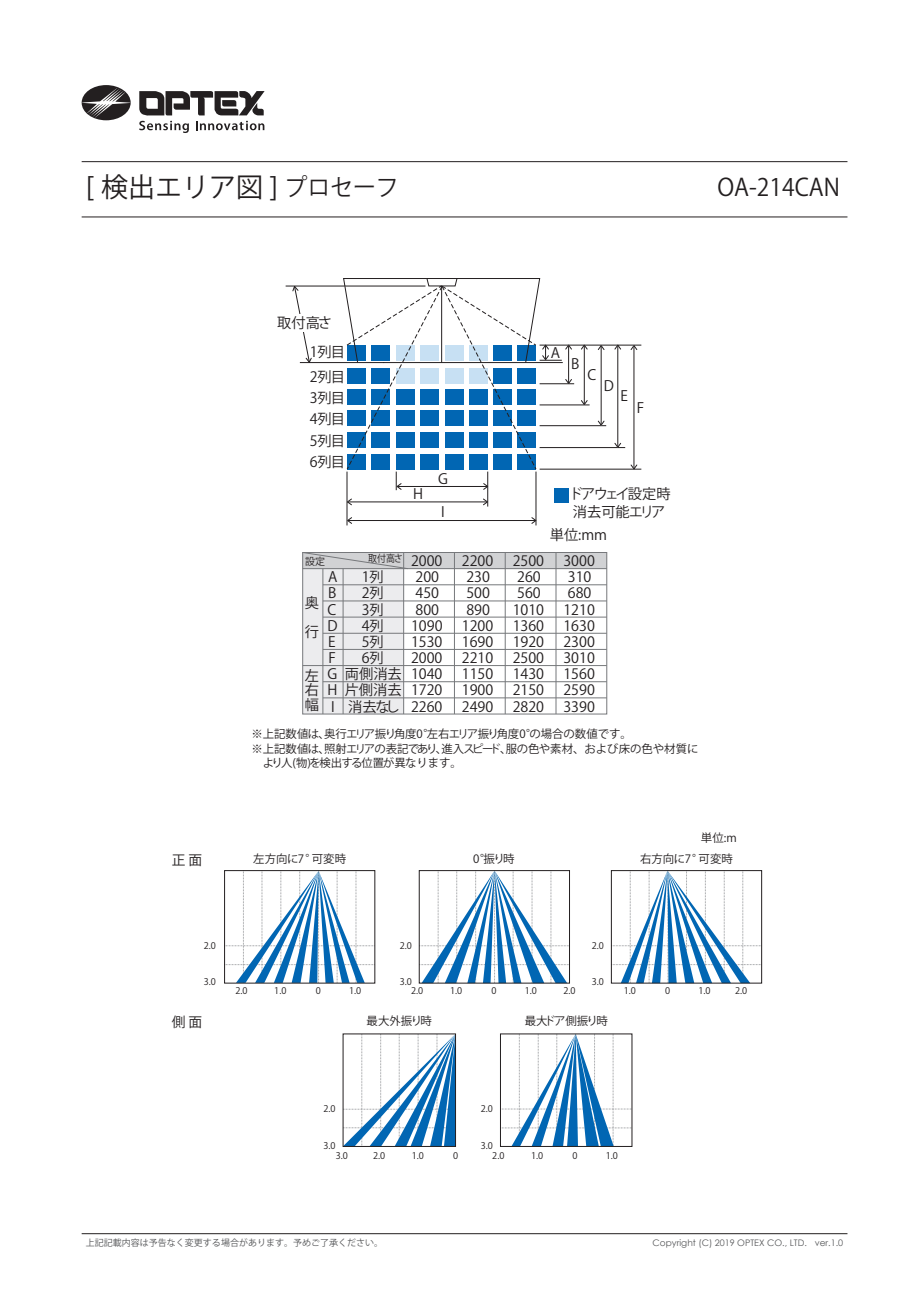
<style>
.page{position:relative;width:919px;height:1289px;background:#fff}
.page>*{position:absolute;margin:0;border:0;box-sizing:border-box;transform-origin:0 0}
.t1{font:27px "Koz Go Pro";color:#231f20}
.t2{font:24px "Koz Go Pro";color:#231f20;scale:.95 1}
.t3{font:14.25px/16.2px "Gothic BBB Pr 5 Medium 90 ms RKSJ H";color:#231f20;text-align:center}
.t4{font:14.25px/18.5px "Gothic BBB Pr 5 Medium 90 ms RKSJ H";letter-spacing:-.115em;color:#231f20}
.t5{font:14.25px "Gothic BBB Pro Medium 90 ms RKSJ H";color:#231f20}
.t6{font:13.65px "Gothic BBB Pr 5 Medium 90 ms RKSJ H";color:#231f20}
.t7{font:11.4px "Gothic BBB Pro Medium 90 ms RKSJ H";color:#231f20}
.t8{font:11.4px "Gothic BBB Pro Medium 90 ms RKSJ H";letter-spacing:-.025em;color:#231f20}
.t9{font:11.4px "Gothic BBB Pr 5 Medium 90 ms RKSJ H";letter-spacing:-.015em;color:#231f20}
.t10{font:11.4px "Gothic BBB Pro Medium 90 ms RKSJ H";letter-spacing:-.075em;color:#231f20}
.t11{font:11.4px "Gothic BBB Pr 5 Medium 90 ms RKSJ H";letter-spacing:-.115em;color:#231f20}
.t12{font:9.9px "Gothic BBB Pr 5 Medium 90 ms RKSJ H";color:#231f20;scale:.9 1}
.t13{font:9.9px "Gothic BBB Pr 5 Medium 90 ms RKSJ H";color:#231f20}
.t14{font:9.15px "Gothic BBB Pro Medium 90 ms RKSJ H";color:#231f20}
.t15{font:9px "Century Gothic";color:#565759}
.t16{font:9px "Koz Go Pro";color:#565759}
.s1{font-size:24px}
</style>
<div class="page">
<hr style="left:82px;top:1233px;width:765px;height:1px;background:#231f20">
<div style="left:82px;top:85px;width:49px;height:35px;background:#231f20;border-radius:50%"></div>
<svg style="left:82px;top:88px;width:48px;height:30px"></svg>
<svg style="left:139px;top:91px;width:125px;height:42px"></svg>
<hr style="left:82px;top:216px;width:765px;height:1px;background:#231f20">
<hr style="left:82px;top:161px;width:765px;height:1px;background:#231f20">
<hr style="left:539px;top:345px;width:102px;height:1px;background:#231f20">
<hr style="left:539px;top:447px;width:86px;height:1px;background:#231f20">
<hr style="left:539px;top:469px;width:102px;height:1px;background:#231f20">
<hr style="left:539px;top:425px;width:67px;height:1px;background:#231f20">
<hr style="left:539px;top:404px;width:50px;height:1px;background:#231f20">
<hr style="left:539px;top:383px;width:35px;height:1px;background:#231f20">
<hr style="left:285px;top:286px;width:140px;height:1px;background:#231f20">
<hr style="left:347px;top:471px;width:1px;height:54px;background:#231f20">
<hr style="left:487px;top:471px;width:1px;height:35px;background:#231f20">
<hr style="left:535px;top:471px;width:1px;height:54px;background:#231f20">
<svg style="left:614px;top:344px;width:7px;height:5px"></svg>
<svg style="left:614px;top:443px;width:7px;height:5px"></svg>
<hr style="left:617px;top:345px;width:1px;height:102px;background:#231f20">
<svg style="left:292px;top:286px;width:19px;height:77px"></svg>
<div style="left:276px;top:314px;width:55px;height:17px;background:#fff"></div>
<hr style="left:300px;top:362px;width:262px;height:1px;background:#231f20">
<svg style="left:347px;top:498px;width:5px;height:7px"></svg>
<svg style="left:483px;top:498px;width:5px;height:7px"></svg>
<hr style="left:347px;top:501px;width:139px;height:1px;background:#231f20">
<svg style="left:347px;top:517px;width:5px;height:7px"></svg>
<svg style="left:531px;top:517px;width:5px;height:7px"></svg>
<hr style="left:348px;top:520px;width:188px;height:1px;background:#231f20">
<svg style="left:343px;top:278px;width:229px;height:212px"></svg>
<hr style="left:568px;top:346px;width:1px;height:37px;background:#231f20">
<svg style="left:581px;top:344px;width:6px;height:5px"></svg>
<svg style="left:581px;top:400px;width:6px;height:5px"></svg>
<hr style="left:584px;top:345px;width:1px;height:59px;background:#231f20">
<svg style="left:597px;top:345px;width:7px;height:5px"></svg>
<svg style="left:597px;top:420px;width:7px;height:5px"></svg>
<hr style="left:601px;top:345px;width:1px;height:80px;background:#231f20">
<svg style="left:630px;top:345px;width:7px;height:5px"></svg>
<svg style="left:630px;top:464px;width:7px;height:5px"></svg>
<hr style="left:633px;top:345px;width:1px;height:124px;background:#231f20">
<div style="left:553px;top:487px;width:15px;height:15px;background:#0166b3"></div>
<div style="left:303px;top:552px;width:100px;height:162px;background:#ececee"></div>
<div style="left:303px;top:552px;width:303px;height:16px;background:#d1d2d4"></div>
<hr style="left:303px;top:568px;width:303px;height:1px;background:#76787b">
<hr style="left:323px;top:584px;width:283px;height:1px;background:#76787b">
<hr style="left:323px;top:600px;width:283px;height:1px;background:#76787b">
<hr style="left:323px;top:617px;width:283px;height:1px;background:#76787b">
<hr style="left:403px;top:552px;width:1px;height:162px;background:#76787b">
<hr style="left:322px;top:568px;width:1px;height:146px;background:#76787b">
<hr style="left:343px;top:568px;width:1px;height:146px;background:#76787b">
<hr style="left:454px;top:552px;width:1px;height:162px;background:#76787b">
<hr style="left:505px;top:552px;width:1px;height:162px;background:#76787b">
<hr style="left:555px;top:552px;width:1px;height:162px;background:#76787b">
<hr style="left:323px;top:633px;width:283px;height:1px;background:#76787b">
<hr style="left:323px;top:649px;width:283px;height:1px;background:#76787b">
<hr style="left:303px;top:665px;width:303px;height:1px;background:#76787b">
<hr style="left:323px;top:681px;width:283px;height:1px;background:#76787b">
<hr style="left:323px;top:697px;width:283px;height:1px;background:#76787b">
<div style="left:302px;top:552px;width:305px;height:162px;border:1px solid #76787b"></div>
<svg style="left:302px;top:552px;width:106px;height:17px"></svg>
<svg style="left:226px;top:872px;width:147px;height:109px"></svg>
<svg style="left:421px;top:872px;width:146px;height:109px"></svg>
<svg style="left:613px;top:872px;width:146px;height:109px"></svg>
<div style="left:224px;top:870px;width:151px;height:113px;border:1px solid #231f20"></div>
<div style="left:419px;top:870px;width:150px;height:113px;border:1px solid #231f20"></div>
<div style="left:611px;top:870px;width:150px;height:113px;border:1px solid #231f20"></div>
<svg style="left:345px;top:1035px;width:108px;height:109px"></svg>
<svg style="left:502px;top:1035px;width:128px;height:109px"></svg>
<h1 class="t1" style="left:86px;top:169px;width:314px">[ 検出エリア図 ] <span class="s1">プロセーフ</span></h1>
<h2 class="t2" style="left:626px;top:171px;width:226px">　　　　OA-214CAN</h2>
<p class="t3" style="left:309px;top:309px;width:37px;line-height:28.5px;text-align:left;text-indent:-32px">取付高さ<br>1列目</p>
<p class="t3" style="left:309px;top:366px;width:37px;line-height:21.3px;text-align:justify">2列目3列目4列目5列目6列目</p>
<p class="t13" style="left:305px;top:556px;width:21px">設定</p>
<p class="t12" style="left:368px;top:552px;width:40px">取付高さ</p>
<p class="t3" style="left:305px;top:589px;width:16px;line-height:28.5px;text-align:left">奥行</p>
<p class="t3" style="left:327px;top:569px;width:12px;text-align:left">A<br>B<br>C<br>D<br>E<br>F<br>G<br>H<br>I</p>
<p class="t3" style="left:345px;top:569px;width:58px">1列<br>2列<br>3列<br>4列<br>5列<br>6列<br>両側消去片側消去消去なし</p>
<p class="t3" style="left:305px;top:668px;width:16px">左</p>
<p class="t3" style="left:305px;top:682px;width:16px">右</p>
<p class="t3" style="left:305px;top:696px;width:16px">幅</p>
<p class="t3" style="left:413px;top:486px;width:11px">H</p>
<p class="t3" style="left:438px;top:471px;width:11px">G</p>
<p class="t3" style="left:441px;top:504px;width:5px">I</p>
<p class="t3" style="left:550px;top:345px;width:11px">A</p>
<p class="t3" style="left:571px;top:356px;width:10px">B</p>
<p class="t3" style="left:587px;top:367px;width:10px">C</p>
<p class="t3" style="left:603px;top:378px;width:12px">D</p>
<p class="t3" style="left:620px;top:388px;width:9px">E</p>
<p class="t3" style="left:637px;top:400px;width:9px">F</p>
<p class="t4" style="left:568px;top:485px;width:103px">ドアウェイ設定時消去可能エリア</p>
<p class="t5" style="left:549px;top:526px;width:59px">単位:mm</p>
<p class="t3" style="left:411px;top:553px;width:33px">2000<br>200<br>450<br>800<br>1090<br>1530<br>2000<br>1040<br>1720<br>2260</p>
<p class="t3" style="left:462px;top:553px;width:33px">2200<br>230<br>500<br>890<br>1200<br>1690<br>2210<br>1150<br>1900<br>2490</p>
<p class="t3" style="left:512px;top:553px;width:33px">2500<br>260<br>560<br>1010<br>1360<br>1920<br>2500<br>1430<br>2150<br>2820</p>
<p class="t3" style="left:563px;top:553px;width:33px">3000<br>310<br>680<br>1210<br>1630<br>2300<br>3010<br>1560<br>2590<br>3390</p>
<p class="t8" style="left:251px;top:727px;width:382px">※上記数値は、奥行エリア振り角度0°左右エリア振り角度0°の場合の数値です。</p>
<p class="t7" style="left:251px;top:742px;width:448px">※上記数値は、照射エリアの表記であり、進入スピード、服の色や素材、および床の色や材質に</p>
<p class="t10" style="left:263px;top:756px;width:201px">より人(物)を検出する位置が異なります。</p>
<p class="t6" style="left:172px;top:852px;width:32px">正 面</p>
<p class="t8" style="left:701px;top:831px;width:37px">単位:m</p>
<p class="t9" style="left:253px;top:852px;width:94px">左方向に7°可変時</p>
<p class="t9" style="left:473px;top:852px;width:43px">0°振り時</p>
<p class="t9" style="left:640px;top:852px;width:94px">右方向に7°可変時</p>
<p class="t14" style="left:204px;top:940px;width:14px">2.0</p>
<p class="t14" style="left:399px;top:940px;width:14px">2.0</p>
<p class="t14" style="left:591px;top:940px;width:14px">2.0</p>
<p class="t14" style="left:204px;top:976px;width:14px">3.0</p>
<p class="t6" style="left:172px;top:1014px;width:32px">側 面</p>
<p class="t14" style="left:399px;top:976px;width:14px">3.0</p>
<p class="t14" style="left:591px;top:976px;width:14px">3.0</p>
<p class="t14" style="left:235px;top:985px;width:14px">2.0</p>
<p class="t14" style="left:274px;top:985px;width:14px">1.0</p>
<p class="t14" style="left:316px;top:985px;width:7px">0</p>
<p class="t14" style="left:349px;top:985px;width:14px">1.0</p>
<p class="t14" style="left:411px;top:985px;width:14px">2.0</p>
<p class="t14" style="left:450px;top:985px;width:14px">1.0</p>
<p class="t14" style="left:491px;top:985px;width:7px">0</p>
<p class="t14" style="left:524px;top:985px;width:14px">1.0</p>
<p class="t14" style="left:563px;top:985px;width:14px">2.0</p>
<p class="t14" style="left:665px;top:985px;width:7px">0</p>
<p class="t9" style="left:366px;top:1014px;width:67px">最大外振り時</p>
<p class="t14" style="left:623px;top:985px;width:14px">1.0</p>
<p class="t14" style="left:698px;top:985px;width:14px">1.0</p>
<p class="t14" style="left:735px;top:985px;width:14px">2.0</p>
<p class="t11" style="left:524px;top:1014px;width:85px">最大ドア側振り時</p>
<p class="t14" style="left:323px;top:1103px;width:14px">2.0</p>
<p class="t14" style="left:481px;top:1103px;width:14px">2.0</p>
<p class="t14" style="left:323px;top:1140px;width:14px">3.0</p>
<p class="t14" style="left:481px;top:1140px;width:14px">3.0</p>
<p class="t14" style="left:335px;top:1150px;width:14px">3.0</p>
<p class="t14" style="left:373px;top:1150px;width:14px">2.0</p>
<p class="t14" style="left:412px;top:1150px;width:14px">1.0</p>
<p class="t14" style="left:453px;top:1150px;width:7px">0</p>
<p class="t14" style="left:492px;top:1150px;width:14px">2.0</p>
<p class="t14" style="left:531px;top:1150px;width:14px">1.0</p>
<p class="t14" style="left:572px;top:1150px;width:7px">0</p>
<p class="t14" style="left:606px;top:1150px;width:14px">1.0</p>
<p class="t16" style="left:86px;top:1236px;width:298px">上記記載内容は予告なく変更する場合があります。予めご了承ください。</p>
<p class="t15" style="left:652px;top:1236px;width:192px">Copyright (C) 2019 OPTEX CO., LTD. ver.1.0</p>
</div>
